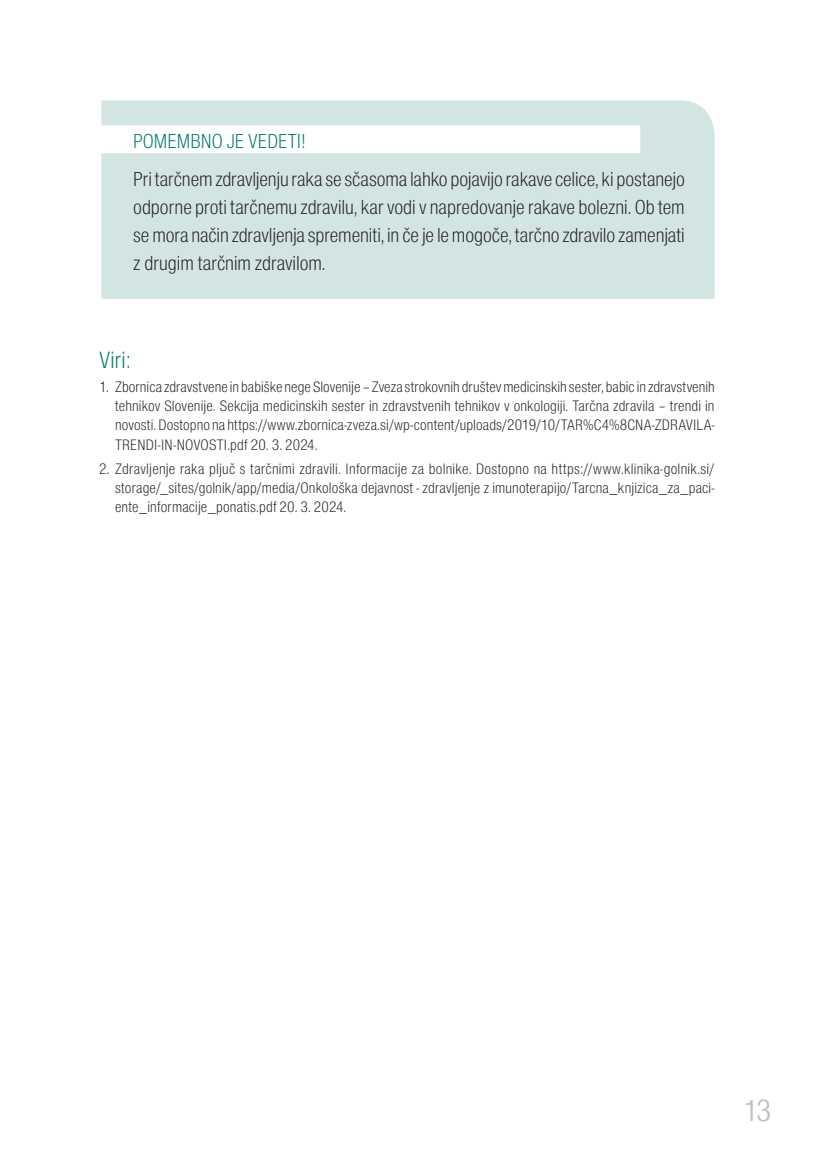
<style>
.page{position:relative;width:814px;height:1166px;background:#fff}
.page>*{position:absolute;margin:0;border:0;box-sizing:border-box;transform-origin:0 0}
.t1{font:31.5px "Nimbus San DEE Ligh Cond";color:#c0c0c0}
.t2{font:24.5px "Nimbus San DEE Ligh Cond";color:#007769}
.t3{font:21px/28px "Nimbus San DEE Ligh Cond";letter-spacing:-.005em;color:#231f20;text-align:justify}
.t4{font:21px "Nimbus San DEE Ligh Cond";color:#007769}
.t5{font:15.75px/19.2px "Nimbus San DEE Ligh Cond";letter-spacing:.01em;color:#231f20;text-align:justify}
</style>
<div class="page">
<div style="left:101px;top:100px;width:613px;height:199px;background:#d3e5e2"></div>
<div style="left:98px;top:125px;width:542px;height:28px;background:#fff"></div>
<h3 class="t4" style="left:133px;top:129px;width:22px">Pomembno</h3>
<h3 class="t4" style="left:227px;top:129px;width:32px">je vedeti</h3>
<h3 class="t4" style="left:301px;top:129px;width:6px">!</h3>
<p class="t3" style="left:133px;top:165px;width:553px">Pri tarčnem zdravljenju raka se sčasoma lahko pojavijo rakave celice, ki postanejo odporne proti tarčnemu zdravilu, kar vodi v napredovanje rakave bolezni. Ob tem se mora način zdravljenja spremeniti, in če je le mogoče, tarčno zdravilo zamenjati z drugim tarčnim zdravilom.</p>
<h2 class="t2" style="left:99px;top:346px;width:33px">Viri:</h2>
<p class="t5" style="left:115px;top:377px;width:601px;text-indent:-16px">1. Zbornica zdravstvene in babiške nege Slovenije – Zveza strokovnih društev medicinskih sester, babic in zdravstvenih tehnikov Slovenije. Sekcija medicinskih sester in zdravstvenih tehnikov v onkologiji. Tarčna zdravila – trendi in novosti. Dostopno na https://www.zbornica-zveza.si/wp-content/uploads/2019/10/TAR%C4%8CNA-ZDRAVILA-TRENDI-IN-NOVOSTI.pdf 20. 3. 2024.</p>
<p class="t5" style="left:115px;top:459px;width:601px;text-indent:-16px">2. Zdravljenje raka pljuč s tarčnimi zdravili. Informacije za bolnike. Dostopno na https://www.klinika-golnik.si/ storage/_sites/golnik/app/media/Onkološka dejavnost - zdravljenje z imunoterapijo/Tarcna_knjizica_za_paci&shy;ente_informacije_ponatis.pdf 20. 3. 2024.</p>
<h1 class="t1" style="left:743px;top:1093px;width:29px">13</h1>
</div>
